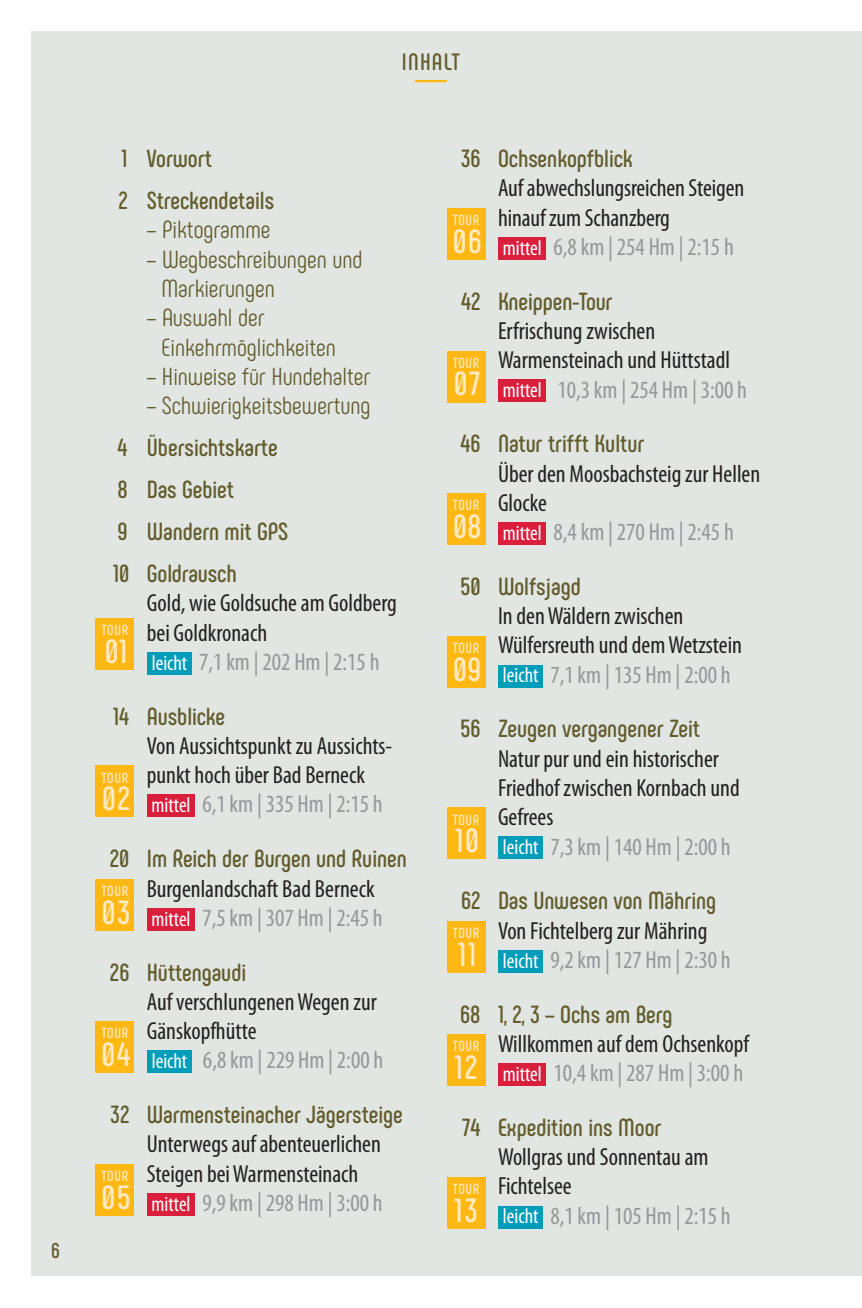
<style>
.page{position:relative;width:862px;height:1308px;background:#fff}
.page>*{position:absolute;margin:0;border:0;box-sizing:border-box;transform-origin:0 0}
.t1{font:700 33.52px "Phenomena";letter-spacing:.05em;color:#ffeac4}
.t2{font:condensed 24.75px/29.2px "Myriad Pro";color:#231f20}
.t3{font:700 24.75px/42.1px "Phenomena";color:#625b2b}
.t4{font:condensed 24.75px "Myriad Pro";color:#95979a}
.t5{font:24.75px/29.2px "Phenomena";color:#625b2b}
.t6{font:700 23.62px "Phenomena";letter-spacing:.05em;color:#625b2b}
.t7{font:condensed 21.38px "Myriad Pro";color:#fff}
.t8{font:700 21.38px "Phenomena";color:#625b2b}
.t9{font:700 14.62px "Phenomena";letter-spacing:.05em;color:#ffeac4}
.s1{font-family:"Phenomena";font-weight:700;font-stretch:normal;font-size:33.52px;color:#ffeac4}
</style>
<div class="page">
<div style="left:32px;top:32px;width:829px;height:1244px;background:#e1e6e3"></div>
<hr style="left:415px;top:80px;width:31px;height:2px;background:#fdb813">
<div style="left:147px;top:1050px;width:44px;height:22px;background:#009dbb"></div>
<div style="left:96px;top:1021px;width:38px;height:51px;background:#fdb813"></div>
<div style="left:96px;top:619px;width:38px;height:51px;background:#fdb813"></div>
<div style="left:147px;top:652px;width:44px;height:22px;background:#009dbb"></div>
<div style="left:96px;top:766px;width:38px;height:51px;background:#fdb813"></div>
<div style="left:147px;top:794px;width:48px;height:23px;background:#da1f3d"></div>
<div style="left:96px;top:879px;width:38px;height:51px;background:#fdb813"></div>
<div style="left:147px;top:908px;width:48px;height:22px;background:#da1f3d"></div>
<div style="left:147px;top:1193px;width:48px;height:22px;background:#da1f3d"></div>
<div style="left:96px;top:1164px;width:38px;height:51px;background:#fdb813"></div>
<div style="left:497px;top:665px;width:45px;height:22px;background:#009dbb"></div>
<div style="left:446px;top:636px;width:39px;height:51px;background:#fdb813"></div>
<div style="left:446px;top:351px;width:39px;height:51px;background:#fdb813"></div>
<div style="left:497px;top:380px;width:48px;height:22px;background:#da1f3d"></div>
<div style="left:446px;top:208px;width:39px;height:51px;background:#fdb813"></div>
<div style="left:497px;top:237px;width:48px;height:22px;background:#da1f3d"></div>
<div style="left:446px;top:493px;width:39px;height:51px;background:#fdb813"></div>
<div style="left:497px;top:522px;width:48px;height:22px;background:#da1f3d"></div>
<div style="left:446px;top:808px;width:39px;height:51px;background:#fdb813"></div>
<div style="left:497px;top:836px;width:45px;height:23px;background:#009dbb"></div>
<div style="left:446px;top:921px;width:39px;height:51px;background:#fdb813"></div>
<div style="left:497px;top:950px;width:45px;height:22px;background:#009dbb"></div>
<div style="left:446px;top:1034px;width:39px;height:51px;background:#fdb813"></div>
<div style="left:497px;top:1063px;width:48px;height:22px;background:#da1f3d"></div>
<div style="left:497px;top:1205px;width:45px;height:23px;background:#009dbb"></div>
<div style="left:446px;top:1177px;width:39px;height:51px;background:#fdb813"></div>
<p class="t8" style="left:51px;top:1242px;width:10px">6</p>
<p class="t6" style="left:402px;top:54px;width:59px">INHALT</p>
<p class="t3" style="left:118px;top:140px;width:157px">1 Vorwort<br>2 Streckendetails</p>
<p class="t5" style="left:147px;top:218px;width:125px">– Piktogramme</p>
<p class="t5" style="left:161px;top:247px;width:202px;text-indent:-15px">– Wegbeschreibungen und<br>Markierungen</p>
<p class="t5" style="left:161px;top:306px;width:176px;text-indent:-15px">– Auswahl der<br>Einkehrmöglichkeiten</p>
<p class="t5" style="left:147px;top:364px;width:225px">– Hinweise für Hundehalter</p>
<p class="t5" style="left:147px;top:393px;width:225px">– Schwierigkeitsbewertung</p>
<p class="t3" style="left:113px;top:429px;width:176px">4 Übersichtskarte<br>8 Das Gebiet<br>9 Wandern mit GPS<br>10 Goldrausch</p>
<p class="t2" style="left:147px;top:591px;width:251px">Gold, wie Goldsuche am Goldberg bei Goldkronach</p>
<p class="t4" style="left:199px;top:652px;width:182px">7,1 km | 202 Hm | 2:15 h</p>
<p class="t3" style="left:113px;top:697px;width:113px">14 Ausblicke</p>
<p class="t2" style="left:147px;top:733px;width:247px">Von Aussichtspunkt zu Aussichts&shy;punkt hoch über Bad Berneck</p>
<p class="t4" style="left:202px;top:795px;width:182px">6,1 km | 335 Hm | 2:15 h</p>
<p class="t3" style="left:110px;top:840px;width:298px">20 Im Reich der Burgen und Ruinen</p>
<p class="t2" style="left:147px;top:876px;width:229px">Burgenlandschaft Bad Berneck</p>
<p class="t4" style="left:202px;top:908px;width:182px">7,5 km | 307 Hm | 2:45 h</p>
<p class="t3" style="left:110px;top:953px;width:138px">26 Hüttengaudi</p>
<p class="t2" style="left:147px;top:989px;width:231px">Auf verschlungenen Wegen zur<br>Gänskopfhütte</p>
<p class="t4" style="left:203px;top:1050px;width:182px">6,8 km | 229 Hm | 2:00 h</p>
<p class="t3" style="left:110px;top:1096px;width:294px">32 Warmensteinacher Jägersteige</p>
<p class="t2" style="left:147px;top:1132px;width:235px">Unterwegs auf abenteuerlichen<br>Steigen bei Warmensteinach</p>
<p class="t4" style="left:202px;top:1193px;width:182px">9,9 km | 298 Hm | 3:00 h</p>
<p class="t9" style="left:101px;top:625px;width:28px">TOUR</p>
<p class="t7" style="left:105px;top:654px;width:84px"><sup>01</sup> leicht</p>
<p class="t9" style="left:101px;top:772px;width:28px">TOUR</p>
<p class="t7" style="left:102px;top:797px;width:90px"><span class="s1">02</span> mittel</p>
<p class="t9" style="left:101px;top:885px;width:28px">TOUR</p>
<p class="t7" style="left:102px;top:910px;width:90px"><span class="s1">03</span> mittel</p>
<p class="t9" style="left:101px;top:1028px;width:28px">TOUR</p>
<h1 class="t1" style="left:101px;top:1042px;width:31px">04</h1>
<p class="t7" style="left:152px;top:1053px;width:37px">leicht</p>
<p class="t9" style="left:101px;top:1170px;width:28px">TOUR</p>
<h1 class="t1" style="left:102px;top:1184px;width:30px">05</h1>
<p class="t7" style="left:151px;top:1195px;width:40px">mittel</p>
<p class="t3" style="left:460px;top:140px;width:173px">36 Ochsenkopfblick</p>
<p class="t2" style="left:497px;top:176px;width:247px">Auf abwechslungsreichen Steigen hinauf zum Schanzberg</p>
<p class="t4" style="left:553px;top:237px;width:182px">6,8 km | 254 Hm | 2:15 h</p>
<p class="t3" style="left:461px;top:283px;width:153px">42 Kneippen-Tour</p>
<p class="t2" style="left:497px;top:318px;width:233px">Erfrischung zwischen<br>Warmensteinach und Hüttstadl</p>
<p class="t4" style="left:557px;top:380px;width:191px">10,3 km | 254 Hm | 3:00 h</p>
<p class="t3" style="left:460px;top:425px;width:185px">46 Natur trifft Kultur</p>
<p class="t2" style="left:497px;top:461px;width:263px">Über den Moosbachsteig zur Hellen<br>Glocke</p>
<p class="t4" style="left:553px;top:522px;width:182px">8,4 km | 270 Hm | 2:45 h</p>
<p class="t3" style="left:460px;top:568px;width:122px">50 Wolfsjagd</p>
<p class="t2" style="left:497px;top:604px;width:245px">In den Wäldern zwischen<br>Wülfersreuth und dem Wetzstein</p>
<p class="t4" style="left:550px;top:665px;width:182px">7,1 km | 135 Hm | 2:00 h</p>
<p class="t3" style="left:460px;top:710px;width:241px">56 Zeugen vergangener Zeit</p>
<p class="t2" style="left:497px;top:746px;width:243px">Natur pur und ein historischer<br>Friedhof zwischen Kornbach und<br>Gefrees</p>
<p class="t4" style="left:550px;top:837px;width:182px">7,3 km | 140 Hm | 2:00 h</p>
<p class="t3" style="left:461px;top:882px;width:256px">62 Das Unwesen von Mähring</p>
<p class="t2" style="left:497px;top:918px;width:211px">Von Fichtelberg zur Mähring</p>
<p class="t4" style="left:550px;top:950px;width:182px">9,2 km | 127 Hm | 2:30 h</p>
<p class="t3" style="left:460px;top:995px;width:213px">68 1, 2, 3 – Ochs am Berg</p>
<p class="t2" style="left:497px;top:1031px;width:252px">Willkommen auf dem Ochsenkopf</p>
<p class="t4" style="left:553px;top:1063px;width:191px">10,4 km | 287 Hm | 3:00 h</p>
<p class="t3" style="left:462px;top:1108px;width:201px">74 Expedition ins Moor</p>
<p class="t2" style="left:497px;top:1144px;width:212px">Wollgras und Sonnentau am<br>Fichtelsee</p>
<p class="t4" style="left:550px;top:1206px;width:182px">8,1 km | 105 Hm | 2:15 h</p>
<p class="t9" style="left:452px;top:214px;width:28px">TOUR</p>
<p class="t7" style="left:452px;top:239px;width:91px"><span class="s1">06</span> mittel</p>
<p class="t9" style="left:452px;top:357px;width:28px">TOUR</p>
<p class="t7" style="left:453px;top:382px;width:89px"><span class="s1">07</span> mittel</p>
<p class="t9" style="left:452px;top:500px;width:28px">TOUR</p>
<p class="t7" style="left:453px;top:524px;width:90px"><span class="s1">08</span> mittel</p>
<p class="t9" style="left:452px;top:642px;width:28px">TOUR</p>
<h1 class="t1" style="left:453px;top:656px;width:30px">09</h1>
<p class="t7" style="left:502px;top:667px;width:37px">leicht</p>
<p class="t9" style="left:452px;top:814px;width:28px">TOUR</p>
<p class="t7" style="left:455px;top:839px;width:84px"><span class="s1">10</span> leicht</p>
<p class="t9" style="left:452px;top:927px;width:28px">TOUR</p>
<p class="t7" style="left:458px;top:952px;width:82px"><span class="s1">11</span> leicht</p>
<p class="t9" style="left:452px;top:1040px;width:28px">TOUR</p>
<p class="t7" style="left:454px;top:1065px;width:88px"><span class="s1">12</span> mittel</p>
<p class="t9" style="left:452px;top:1183px;width:28px">TOUR</p>
<h1 class="t1" style="left:454px;top:1197px;width:25px">13</h1>
<p class="t7" style="left:502px;top:1208px;width:37px">leicht</p>
</div>
